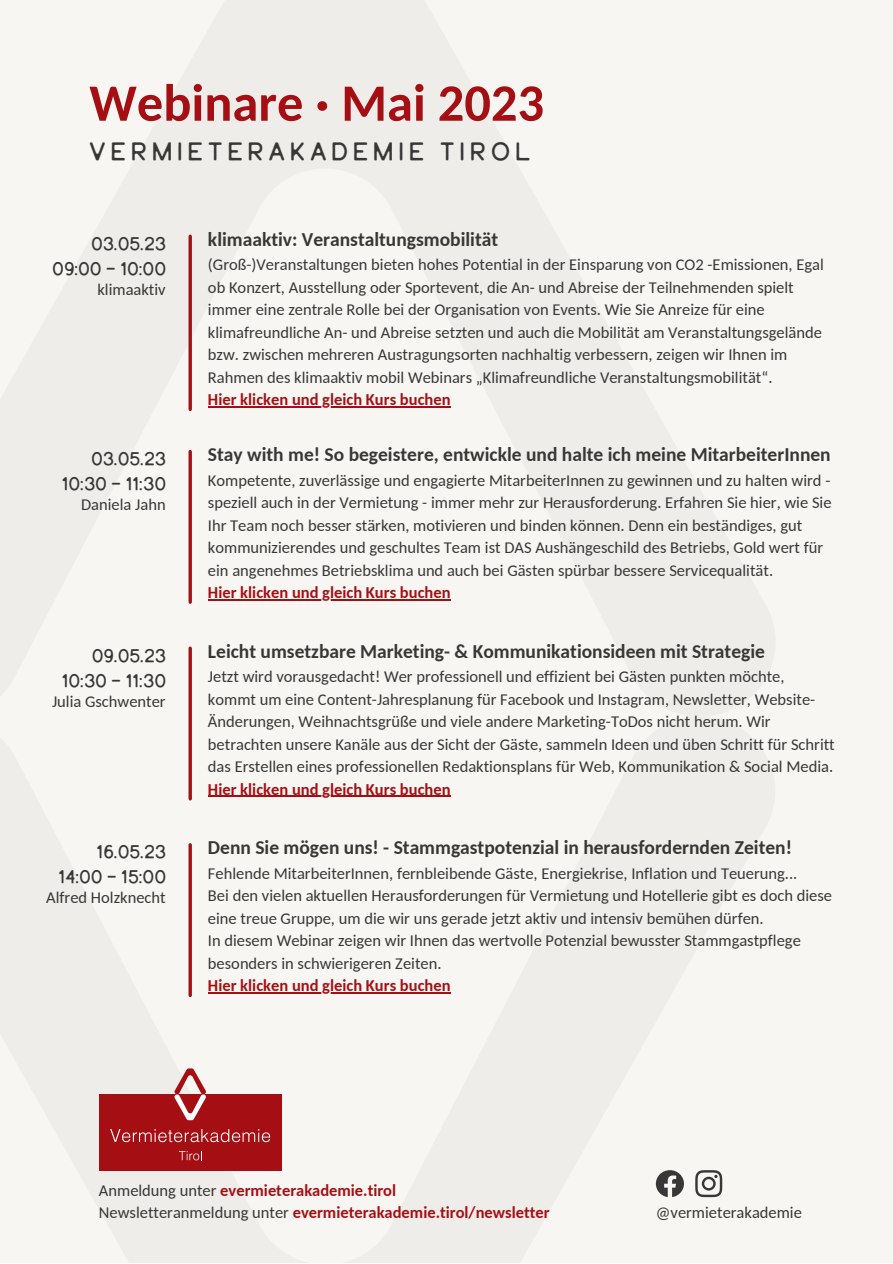
<style>
.page{position:relative;width:893px;height:1264px;background:#fff}
.page>*{position:absolute;margin:0;border:0;box-sizing:border-box;transform-origin:0 0}
.t1{font:700 52.5px "Carlito";color:#a50f14}
.t2{font:24.6px "Grovana Medium Rough";letter-spacing:.18em;color:#373737}
.t3{font:700 19.5px "Carlito";color:#373737}
.t4{font:18px/24.8px "Grovana Medium Rough";color:#373737;text-align:right}
.t5{font:16.5px/22.5px "Carlito";color:#373737}
.t6{font:700 16.5px/22.5px "Carlito";color:#a50f14}
.s1{font-weight:400;color:#373737}
</style>
<div class="page">
<div style="left:0;top:0;width:892px;height:1262px;background:#f8f6f2"></div>
<svg style="left:188px;top:451px;width:4px;height:151px"></svg>
<hr style="left:208px;top:599px;width:242px;height:1px;background:#a50f14">
<div style="left:99px;top:1094px;width:182px;height:76px;background:#a50f14"></div>
<svg style="left:174px;top:1068px;width:32px;height:52px"></svg>
<svg style="left:110px;top:1129px;width:160px;height:13px"></svg>
<svg style="left:179px;top:1151px;width:23px;height:9px"></svg>
<svg style="left:655px;top:1170px;width:29px;height:27px"></svg>
<svg style="left:695px;top:1170px;width:27px;height:27px"></svg>
<svg style="left:188px;top:648px;width:4px;height:151px"></svg>
<hr style="left:208px;top:795px;width:242px;height:2px;background:#a50f14">
<svg style="left:188px;top:844px;width:4px;height:151px"></svg>
<hr style="left:208px;top:992px;width:242px;height:1px;background:#a50f14">
<svg style="left:188px;top:236px;width:4px;height:173px"></svg>
<hr style="left:208px;top:406px;width:242px;height:1px;background:#a50f14">
<h1 class="t1" style="left:89px;top:81px;width:456px">Webinare · Mai 2023</h1>
<h2 class="t2" style="left:89px;top:136px;width:442px">VERMIETERAKADEMIE TIROL</h2>
<p class="t4" style="left:52px;top:232px;width:115px">03.05.23<br>09:00 – 10:00</p>
<p class="t5" style="left:97px;top:279px;width:70px">klimaaktiv</p>
<p class="t4" style="left:61px;top:448px;width:106px">03.05.23<br>10:30 – 11:30</p>
<p class="t5" style="left:81px;top:494px;width:86px">Daniela Jahn</p>
<p class="t4" style="left:61px;top:644px;width:106px">09.05.23<br>10:30 – 11:30</p>
<p class="t5" style="left:52px;top:691px;width:115px">Julia Gschwenter</p>
<p class="t4" style="left:58px;top:841px;width:109px">16.05.23<br>14:00 – 15:00</p>
<p class="t5" style="left:46px;top:887px;width:121px">Alfred Holzknecht</p>
<p class="t3" style="left:208px;top:231px;width:291px">klimaaktiv: Veranstaltungsmobilität</p>
<p class="t5" style="left:208px;top:255px;width:617px">(Groß-)Veranstaltungen bieten hohes Potential in der Einsparung von CO2 -Emissionen, Egal ob Konzert, Ausstellung oder Sportevent, die An- und Abreise der Teilnehmenden spielt immer eine zentrale Rolle bei der Organisation von Events. Wie Sie Anreize für eine klimafreundliche An- und Abreise setzten und auch die Mobilität am Veranstaltungsgelände bzw. zwischen mehreren Austragungsorten nachhaltig verbessern, zeigen wir Ihnen im Rahmen des klimaaktiv mobil Webinars „Klimafreundliche Veranstaltungsmobilität“.</p>
<p class="t6" style="left:208px;top:390px;width:244px">Hier klicken und gleich Kurs buchen</p>
<p class="t3" style="left:208px;top:446px;width:624px">Stay with me! So begeistere, entwickle und halte ich meine MitarbeiterInnen</p>
<p class="t5" style="left:208px;top:470px;width:625px">Kompetente, zuverlässige und engagierte MitarbeiterInnen zu gewinnen und zu halten wird - speziell auch in der Vermietung - immer mehr zur Herausforderung. Erfahren Sie hier, wie Sie Ihr Team noch besser stärken, motivieren und binden können. Denn ein beständiges, gut kommunizierendes und geschultes Team ist DAS Aushängeschild des Betriebs, Gold wert für ein angenehmes Betriebsklima und auch bei Gästen spürbar bessere Servicequalität.</p>
<p class="t6" style="left:208px;top:582px;width:244px">Hier klicken und gleich Kurs buchen</p>
<p class="t3" style="left:208px;top:643px;width:558px">Leicht umsetzbare Marketing- &amp; Kommunikationsideen mit Strategie</p>
<p class="t5" style="left:208px;top:667px;width:628px">Jetzt wird vorausgedacht! Wer professionell und effizient bei Gästen punkten möchte, kommt um eine Content-Jahresplanung für Facebook und Instagram, Newsletter, Website-Änderungen, Weihnachtsgrüße und viele andere Marketing-ToDos nicht herum. Wir betrachten unsere Kanäle aus der Sicht der Gäste, sammeln Ideen und üben Schritt für Schritt das Erstellen eines professionellen Redaktionsplans für Web, Kommunikation &amp; Social Media.</p>
<p class="t6" style="left:208px;top:779px;width:244px">Hier klicken und gleich Kurs buchen</p>
<p class="t3" style="left:208px;top:839px;width:585px">Denn Sie mögen uns! - Stammgastpotenzial in herausfordernden Zeiten!</p>
<p class="t5" style="left:208px;top:863px;width:625px">Fehlende MitarbeiterInnen, fernbleibende Gäste, Energiekrise, Inflation und Teuerung...<br>Bei den vielen aktuellen Herausforderungen für Vermietung und Hotellerie gibt es doch diese eine treue Gruppe, um die wir uns gerade jetzt aktiv und intensiv bemühen dürfen.<br>In diesem Webinar zeigen wir Ihnen das wertvolle Potenzial bewusster Stammgastpflege besonders in schwierigeren Zeiten.</p>
<p class="t6" style="left:208px;top:975px;width:244px">Hier klicken und gleich Kurs buchen</p>
<p class="t6" style="left:99px;top:1180px;width:452px"><span class="s1">Anmeldung unter</span> evermieterakademie.tirol<br><span class="s1">Newsletteranmeldung unter</span> evermieterakademie.tirol/newsletter</p>
<p class="t5" style="left:655px;top:1202px;width:147px">@vermieterakademie</p>
</div>
